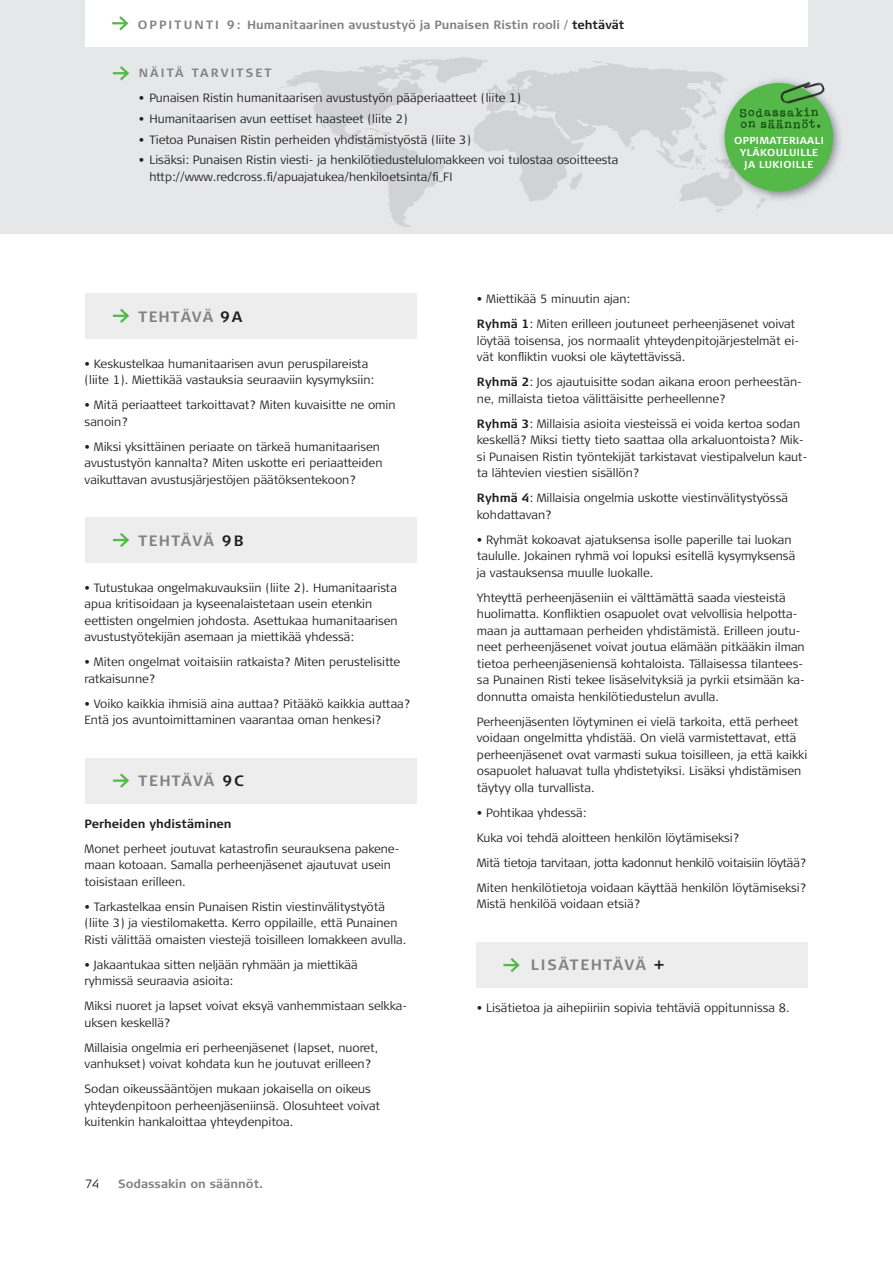
<style>
.page{position:relative;width:893px;height:1263px;background:#fff}
.page>*{position:absolute;margin:0;border:0;box-sizing:border-box;transform-origin:0 0}
.t1{font:700 15px "Signa Column";letter-spacing:.08em;color:#808284}
.t2{font:700 15px "Signa Column";letter-spacing:.1em;color:#808284}
.t3{font:300 12px/16.5px "Signa Column";color:#231f20}
.t4{font:700 12px "Signa Column";color:#808284}
.t5{font:700 12px "Signa Column";color:#231f20}
.t6{font:700 12px "Signa Column";letter-spacing:.18em;color:#808284}
.t7{font:700 10.05px/12.3px "Signa Column";letter-spacing:.04em;color:#fff;text-align:center}
.s1{color:#231f20}
.s2{font-weight:700}
</style>
<div class="page">
<div style="left:85px;top:758px;width:332px;height:46px;background:#ededee"></div>
<svg style="left:112px;top:773px;width:17px;height:15px"></svg>
<div style="left:85px;top:518px;width:332px;height:45px;background:#ededee"></div>
<svg style="left:112px;top:533px;width:17px;height:14px"></svg>
<div style="left:0;top:0;width:892px;height:234px;background:#e6e7e8"></div>
<img style="left:277px;top:57px;width:486px;height:170px">
<img style="left:718px;top:76px;width:123px;height:126px">
<div style="left:724px;top:83px;width:109px;height:108px;background:#54b948;border-radius:50%"></div>
<img style="left:776px;top:77px;width:50px;height:33px">
<svg style="left:739px;top:107px;width:81px;height:22px"></svg>
<svg style="left:112px;top:66px;width:17px;height:15px"></svg>
<div style="left:85px;top:0;width:722px;height:46px;background:#fff"></div>
<svg style="left:112px;top:16px;width:17px;height:15px"></svg>
<div style="left:476px;top:943px;width:331px;height:45px;background:#ededee"></div>
<svg style="left:503px;top:958px;width:17px;height:14px"></svg>
<div style="left:85px;top:293px;width:332px;height:46px;background:#ededee"></div>
<svg style="left:112px;top:308px;width:17px;height:15px"></svg>
<p class="t4" style="left:138px;top:17px;width:488px">O P P I T U N T I 9 : Humanitaarinen avustustyö ja Punaisen Ristin rooli / <span class="s1">tehtävät</span></p>
<p class="t6" style="left:139px;top:66px;width:134px">NÄITÄ TARVITSET</p>
<p class="t3" style="left:139px;top:90px;width:384px">• Punaisen Ristin humanitaarisen avustustyön pääperiaatteet (liite 1)</p>
<p class="t3" style="left:139px;top:111px;width:270px">• Humanitaarisen avun eettiset haasteet (liite 2)</p>
<p class="t3" style="left:139px;top:132px;width:334px">• Tietoa Punaisen Ristin perheiden yhdistämistyöstä (liite 3)</p>
<p class="t3" style="left:149px;top:153px;width:470px;text-indent:-11px">• Lisäksi: Punaisen Ristin viesti- ja henkilötiedustelulomakkeen voi tulostaa osoitteesta http://www.redcross.fi/apuajatukea/henkiloetsinta/fi_FI</p>
<p class="t7" style="left:734px;top:134px;width:91px">OPPIMATERIAALI<br>YLÄKOULUILLE<br>JA LUKIOILLE</p>
<p class="t1" style="left:139px;top:308px;width:105px">TEHTÄVÄ <span class="s1">9A</span></p>
<p class="t3" style="left:85px;top:356px;width:291px">• Keskustelkaa humanitaarisen avun peruspilareista (liite 1). Miettikää vastauksia seuraaviin kysymyksiin:</p>
<p class="t3" style="left:85px;top:397px;width:312px">• Mitä periaatteet tarkoittavat? Miten kuvaisitte ne omin sanoin?</p>
<p class="t3" style="left:85px;top:439px;width:299px">• Miksi yksittäinen periaate on tärkeä humanitaarisen avustustyön kannalta? Miten uskotte eri periaatteiden vaikuttavan avustusjärjestöjen päätöksentekoon?</p>
<p class="t1" style="left:139px;top:532px;width:106px">TEHTÄVÄ <span class="s1">9B</span></p>
<p class="t3" style="left:85px;top:580px;width:314px">• Tutustukaa ongelmakuvauksiin (liite 2). Humanitaarista apua kritisoidaan ja kyseenalaistetaan usein etenkin eettisten ongelmien johdosta. Asettukaa humanitaarisen avustustyötekijän asemaan ja miettikää yhdessä:</p>
<p class="t3" style="left:85px;top:654px;width:317px">• Miten ongelmat voitaisiin ratkaista? Miten perustelisitte ratkaisunne?</p>
<p class="t3" style="left:85px;top:696px;width:327px">• Voiko kaikkia ihmisiä aina auttaa? Pitääkö kaikkia auttaa?<br>Entä jos avuntoimittaminen vaarantaa oman henkesi?</p>
<p class="t1" style="left:139px;top:772px;width:107px">TEHTÄVÄ <span class="s1">9C</span></p>
<p class="t5" style="left:85px;top:817px;width:149px">Perheiden yhdistäminen</p>
<p class="t3" style="left:85px;top:841px;width:316px">Monet perheet joutuvat katastrofin seurauksena pakene&shy;maan kotoaan. Samalla perheenjäsenet ajautuvat usein toisistaan erilleen.</p>
<p class="t3" style="left:85px;top:899px;width:323px">• Tarkastelkaa ensin Punaisen Ristin viestinvälitystyötä (liite 3) ja viestilomaketta. Kerro oppilaille, että Punainen<br>Risti välittää omaisten viestejä toisilleen lomakkeen avulla.</p>
<p class="t3" style="left:85px;top:957px;width:275px">• Jakaantukaa sitten neljään ryhmään ja miettikää ryhmissä seuraavia asioita:</p>
<p class="t3" style="left:85px;top:999px;width:324px">Miksi nuoret ja lapset voivat eksyä vanhemmistaan selkka&shy;uksen keskellä?</p>
<p class="t3" style="left:85px;top:1040px;width:295px">Millaisia ongelmia eri perheenjäsenet (lapset, nuoret, vanhukset) voivat kohdata kun he joutuvat erilleen?</p>
<p class="t3" style="left:85px;top:1082px;width:297px">Sodan oikeussääntöjen mukaan jokaisella on oikeus yhteydenpitoon perheenjäseniinsä. Olosuhteet voivat kuitenkin hankaloittaa yhteydenpitoa.</p>
<p class="t3" style="left:85px;top:1176px;width:16px">74</p>
<p class="t4" style="left:118px;top:1177px;width:146px">Sodassakin on säännöt.</p>
<p class="t3" style="left:477px;top:287px;width:320px;line-height:25px">• Miettikää 5 minuutin ajan:<br><span class="s2">Ryhmä 1</span>: Miten erilleen joutuneet perheenjäsenet voivat</p>
<p class="t3" style="left:477px;top:333px;width:324px">löytää toisensa, jos normaalit yhteydenpitojärjestelmät ei&shy;vät konfliktin vuoksi ole käytettävissä.</p>
<p class="t3" style="left:477px;top:374px;width:327px"><span class="s2">Ryhmä 2</span>: Jos ajautuisitte sodan aikana eroon perheestän&shy;ne, millaista tietoa välittäisitte perheellenne?</p>
<p class="t3" style="left:477px;top:416px;width:332px"><span class="s2">Ryhmä 3</span>: Millaisia asioita viesteissä ei voida kertoa sodan keskellä? Miksi tietty tieto saattaa olla arkaluontoista? Mik&shy;si Punaisen Ristin työntekijät tarkistavat viestipalvelun kaut&shy;ta lähtevien viestien sisällön?</p>
<p class="t3" style="left:477px;top:490px;width:312px"><span class="s2">Ryhmä 4</span>: Millaisia ongelmia uskotte viestinvälitystyössä kohdattavan?</p>
<p class="t3" style="left:477px;top:532px;width:320px">• Ryhmät kokoavat ajatuksensa isolle paperille tai luokan taululle. Jokainen ryhmä voi lopuksi esitellä kysymyksensä ja vastauksensa muulle luokalle.</p>
<p class="t3" style="left:477px;top:590px;width:329px">Yhteyttä perheenjäseniin ei välttämättä saada viesteistä huolimatta. Konfliktien osapuolet ovat velvollisia helpotta&shy;maan ja auttamaan perheiden yhdistämistä. Erilleen joutu&shy;neet perheenjäsenet voivat joutua elämään pitkääkin ilman tietoa perheenjäseniensä kohtaloista. Tällaisessa tilantees&shy;sa Punainen Risti tekee lisäselvityksiä ja pyrkii etsimään ka&shy;donnutta omaista henkilötiedustelun avulla.</p>
<p class="t3" style="left:477px;top:714px;width:332px">Perheenjäsenten löytyminen ei vielä tarkoita, että perheet voidaan ongelmitta yhdistää. On vielä varmistettavat, että perheenjäsenet ovat varmasti sukua toisilleen, ja että kaikki osapuolet haluavat tulla yhdistetyiksi. Lisäksi yhdistämisen täytyy olla turvallista.</p>
<p class="t3" style="left:477px;top:800px;width:331px;line-height:25px">• Pohtikaa yhdessä:<br>Kuka voi tehdä aloitteen henkilön löytämiseksi?<br>Mitä tietoja tarvitaan, jotta kadonnut henkilö voitaisiin löytää?<br>Miten henkilötietoja voidaan käyttää henkilön löytämiseksi?</p>
<p class="t3" style="left:477px;top:896px;width:165px">Mistä henkilöä voidaan etsiä?</p>
<p class="t2" style="left:531px;top:956px;width:134px">LISÄTEHTÄVÄ <span class="s1">+</span></p>
<p class="t3" style="left:477px;top:1000px;width:314px">• Lisätietoa ja aihepiiriin sopivia tehtäviä oppitunnissa 8.</p>
</div>
